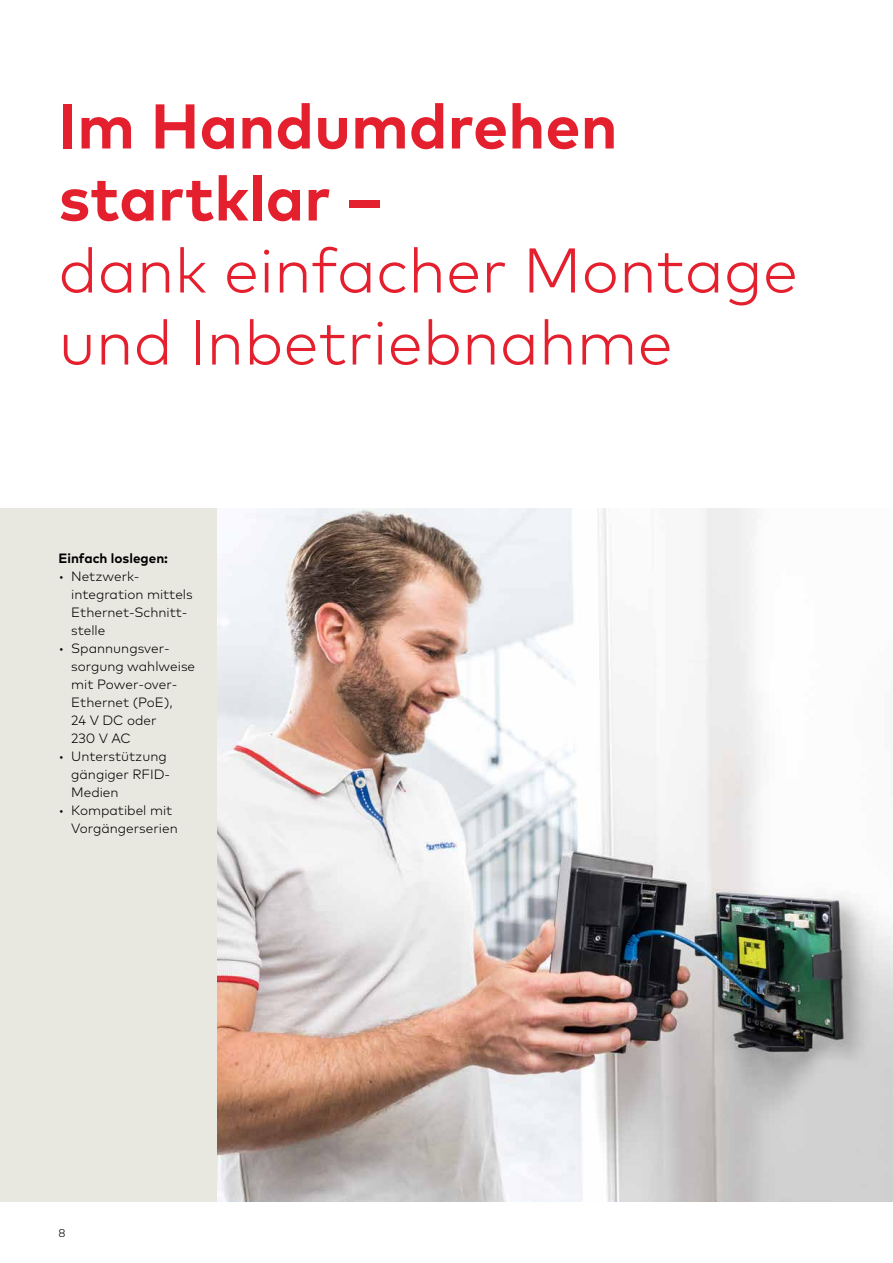
<style>
.page{position:relative;width:893px;height:1263px;background:#fff}
.page>*{position:absolute;margin:0;border:0;box-sizing:border-box;transform-origin:0 0}
.t1{font:300 63px/72px "Mark Pro";color:#e5202e}
.t2{font:700 63px/72px "Mark Pro";color:#e5202e}
.t3{font:300 13.5px/18px "Mark Pro";color:#000}
.t4{font:700 13.5px "Mark Pro";color:#000}
.t5{font:300 11.25px "Mark Pro";color:#000}
</style>
<div class="page">
<div style="left:0;top:508px;width:298px;height:694px;background:#e9e8e0"></div>
<img style="left:218px;top:508px;width:675px;height:694px">
<h1 class="t2" style="left:58px;top:85px;width:561px">Im Handumdrehen startklar –</h1>
<h1 class="t1" style="left:58px;top:229px;width:741px">dank einfacher Montage und Inbetriebnahme</h1>
<p class="t4" style="left:58px;top:547px;width:111px">Einfach loslegen:</p>
<p class="t3" style="left:71px;top:566px;width:123px;text-indent:-13px">• Netzwerk&shy;integration mittels<br>Ethernet-Schnitt&shy;stelle</p>
<p class="t3" style="left:71px;top:638px;width:125px;text-indent:-13px">• Spannungsver&shy;sorgung wahlweise mit Power-over-<br>Ethernet (PoE),<br>24 V DC oder<br>230 V AC</p>
<p class="t3" style="left:71px;top:746px;width:101px;text-indent:-13px">• Unterstützung gängiger RFID-<br>Medien</p>
<p class="t3" style="left:71px;top:800px;width:108px;text-indent:-13px">• Kompatibel mit<br>Vorgängerserien</p>
<p class="t5" style="left:58px;top:1224px;width:9px">8</p>
</div>
